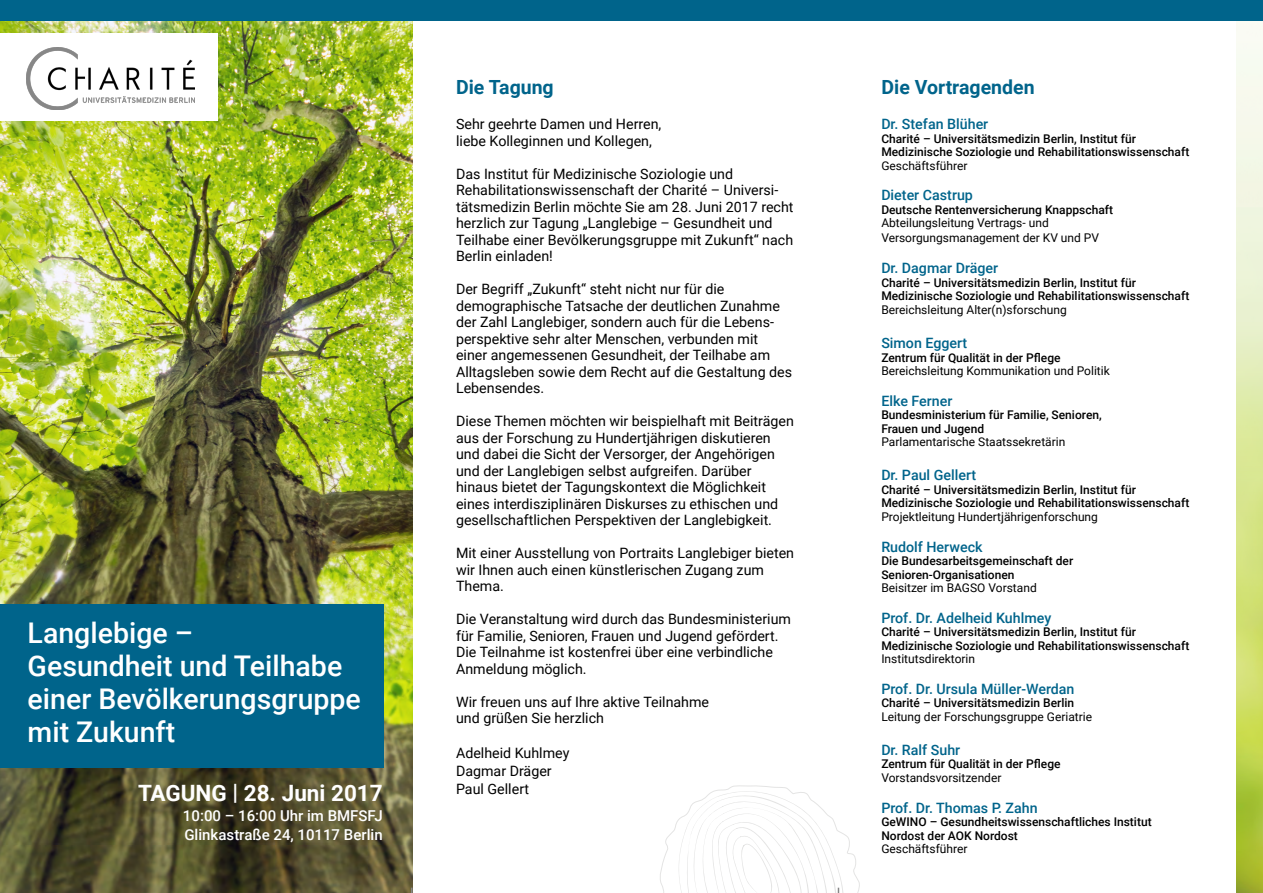
<style>
.page{position:relative;width:1263px;height:893px;background:#fff}
.page>*{position:absolute;margin:0;border:0;box-sizing:border-box;transform-origin:0 0}
.t1{font:500 28.5px/33px "Roboto";color:#fff}
.t2{font:700 22.5px "Roboto";color:#fff}
.t3{font:700 19.5px "Roboto";color:#00648b}
.t4{font:500 15px/19.5px "Roboto";color:#fff}
.t5{font:14.25px/16.5px "Roboto";color:#000}
.t6{font:500 14.25px "Roboto";color:#00648b}
.t7{font:500 12px/13.5px "Roboto";color:#000}
.t8{font:12px/14.4px "Roboto";color:#000}
</style>
<div class="page">
<img style="left:1236px;top:20px;width:27px;height:873px">
<img style="left:0;top:20px;width:412px;height:873px">
<svg style="left:660px;top:785px;width:200px;height:108px"></svg>
<div style="left:0;top:33px;width:218px;height:88px;background:#fff"></div>
<img style="left:27px;top:48px;width:168px;height:62px">
<div style="left:0;top:604px;width:384px;height:163px;background:#00648b"></div>
<div style="left:0;top:0;width:1263px;height:20px;background:#00648b"></div>
<h1 class="t1" style="left:28px;top:616px;width:335px">Langlebige –<br>Gesundheit und Teilhabe einer Bevölkerungsgruppe mit Zukunft</h1>
<h2 class="t2" style="left:138px;top:777px;width:246px">TAGUNG | 28. Juni 2017</h2>
<p class="t4" style="left:183px;top:805px;width:201px">10:00 – 16:00 Uhr im BMFSFJ<br>Glinkastraße 24, 10117 Berlin</p>
<h3 class="t3" style="left:456px;top:74px;width:99px">Die Tagung</h3>
<p class="t5" style="left:456px;top:116px;width:207px">Sehr geehrte Damen und Herren, liebe Kolleginnen und Kollegen,</p>
<p class="t5" style="left:456px;top:165px;width:339px">Das Institut für Medizinische Soziologie und Rehabilitationswissenschaft der Charité – Universi&shy;tätsmedizin Berlin möchte Sie am 28. Juni 2017 recht herzlich zur Tagung „Langlebige – Gesundheit und Teilhabe einer Bevölkerungsgruppe mit Zukunft“ nach Berlin einladen!</p>
<p class="t5" style="left:456px;top:281px;width:338px">Der Begriff „Zukunft“ steht nicht nur für die demographische Tatsache der deutlichen Zunahme der Zahl Langlebiger, sondern auch für die Lebens&shy;perspektive sehr alter Menschen, verbunden mit einer angemessenen Gesundheit, der Teilhabe am Alltagsleben sowie dem Recht auf die Gestaltung des Lebensendes.</p>
<p class="t5" style="left:456px;top:413px;width:339px">Diese Themen möchten wir beispielhaft mit Beiträgen aus der Forschung zu Hundertjährigen diskutieren und dabei die Sicht der Versorger, der Angehörigen und der Langlebigen selbst aufgreifen. Darüber hinaus bietet der Tagungskontext die Möglichkeit eines interdisziplinären Diskurses zu ethischen und gesellschaftlichen Perspektiven der Langlebigkeit.</p>
<p class="t5" style="left:456px;top:545px;width:340px">Mit einer Ausstellung von Portraits Langlebiger bieten wir Ihnen auch einen künstlerischen Zugang zum<br>Thema.</p>
<p class="t5" style="left:456px;top:611px;width:336px">Die Veranstaltung wird durch das Bundesministerium für Familie, Senioren, Frauen und Jugend gefördert.<br>Die Teilnahme ist kostenfrei über eine verbindliche Anmeldung möglich.</p>
<p class="t5" style="left:456px;top:693px;width:255px">Wir freuen uns auf Ihre aktive Teilnahme und grüßen Sie herzlich</p>
<p class="t5" style="left:456px;top:743px;width:115px;line-height:18px">Adelheid Kuhlmey<br>Dagmar Dräger<br>Paul Gellert</p>
<h3 class="t3" style="left:881px;top:74px;width:155px">Die Vortragenden</h3>
<p class="t6" style="left:881px;top:114px;width:108px">Dr. Stefan Blüher</p>
<p class="t7" style="left:881px;top:131px;width:309px">Charité – Universitätsmedizin Berlin, Institut für<br>Medizinische Soziologie und Rehabilitationswissenschaft</p>
<p class="t8" style="left:881px;top:158px;width:88px">Geschäftsführer</p>
<p class="t6" style="left:881px;top:185px;width:93px">Dieter Castrup</p>
<p class="t7" style="left:881px;top:202px;width:233px">Deutsche Rentenversicherung Knappschaft</p>
<p class="t8" style="left:881px;top:216px;width:219px">Abteilungsleitung Vertrags- und<br>Versorgungsmanagement der KV und PV</p>
<p class="t6" style="left:881px;top:258px;width:118px">Dr. Dagmar Dräger</p>
<p class="t7" style="left:881px;top:275px;width:309px">Charité – Universitätsmedizin Berlin, Institut für<br>Medizinische Soziologie und Rehabilitationswissenschaft</p>
<p class="t8" style="left:881px;top:302px;width:187px">Bereichsleitung Alter(n)sforschung</p>
<p class="t6" style="left:881px;top:333px;width:88px">Simon Eggert</p>
<p class="t7" style="left:881px;top:350px;width:181px">Zentrum für Qualität in der Pflege</p>
<p class="t8" style="left:881px;top:363px;width:230px">Bereichsleitung Kommunikation und Politik</p>
<p class="t6" style="left:881px;top:391px;width:73px">Elke Ferner</p>
<p class="t7" style="left:881px;top:408px;width:222px">Bundesministerium für Familie, Senioren,<br>Frauen und Jugend</p>
<p class="t8" style="left:881px;top:434px;width:186px">Parlamentarische Staatssekretärin</p>
<p class="t6" style="left:881px;top:465px;width:96px">Dr. Paul Gellert</p>
<p class="t7" style="left:881px;top:482px;width:309px">Charité – Universitätsmedizin Berlin, Institut für<br>Medizinische Soziologie und Rehabilitationswissenschaft</p>
<p class="t8" style="left:881px;top:509px;width:218px">Projektleitung Hundertjährigenforschung</p>
<p class="t6" style="left:881px;top:536px;width:103px">Rudolf Herweck</p>
<p class="t7" style="left:881px;top:553px;width:193px">Die Bundesarbeitsgemeinschaft der<br>Senioren-Organisationen</p>
<p class="t8" style="left:881px;top:580px;width:157px">Beisitzer im BAGSO Vorstand</p>
<p class="t6" style="left:881px;top:608px;width:171px">Prof. Dr. Adelheid Kuhlmey</p>
<p class="t7" style="left:881px;top:625px;width:309px">Charité – Universitätsmedizin Berlin, Institut für<br>Medizinische Soziologie und Rehabilitationswissenschaft</p>
<p class="t8" style="left:881px;top:651px;width:95px">Institutsdirektorin</p>
<p class="t6" style="left:881px;top:679px;width:195px">Prof. Dr. Ursula Müller-Werdan</p>
<p class="t7" style="left:881px;top:696px;width:194px">Charité – Universitätsmedizin Berlin</p>
<p class="t8" style="left:881px;top:709px;width:212px">Leitung der Forschungsgruppe Geriatrie</p>
<p class="t6" style="left:881px;top:740px;width:80px">Dr. Ralf Suhr</p>
<p class="t7" style="left:881px;top:757px;width:181px">Zentrum für Qualität in der Pflege</p>
<p class="t8" style="left:881px;top:770px;width:122px">Vorstandsvorsitzender</p>
<p class="t6" style="left:881px;top:797px;width:158px">Prof. Dr. Thomas P. Zahn</p>
<p class="t7" style="left:881px;top:814px;width:272px">GeWINO – Gesundheitswissenschaftliches Institut<br>Nordost der AOK Nordost</p>
<p class="t8" style="left:881px;top:841px;width:88px">Geschäftsführer</p>
</div>
